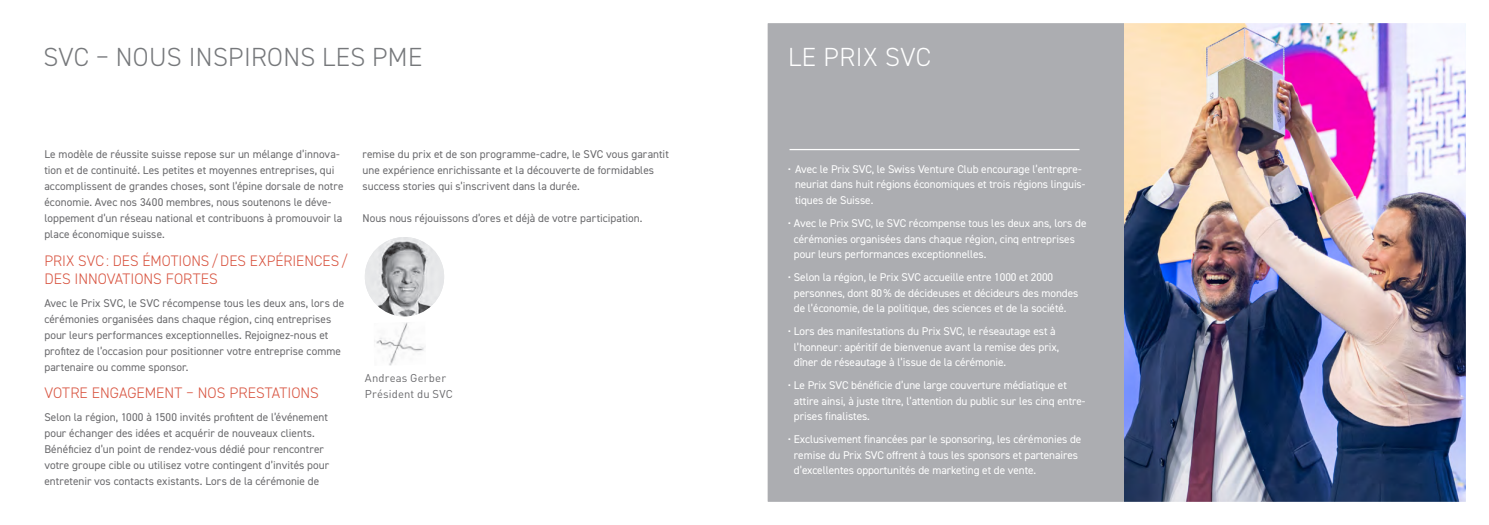
<style>
.page{position:relative;width:1489px;height:525px;background:#fff}
.page>*{position:absolute;margin:0;border:0;box-sizing:border-box;transform-origin:0 0}
.t1{font:300 26.25px "DIN2014";letter-spacing:.01em;color:#76787b}
.t2{font:300 26.25px "DIN2014";letter-spacing:.02em;color:#fff}
.t3{font:300 15.25px/18.1px "DIN2014";color:#d8533f}
.t4{font:11.25px/16px "DIN2014";letter-spacing:.005em;color:#69696c}
.t5{font:11.25px/15.6px "DIN2014";letter-spacing:-.005em;color:#fff}
.t6{font:11.25px/16px "DIN";letter-spacing:.015em;color:#69696c}
</style>
<div class="page">
<img style="left:1123px;top:24px;width:341px;height:476px">
<img style="left:374px;top:322px;width:51px;height:44px">
<div style="left:755px;top:11px;width:368px;height:503px;background:#acadb1"></div>
<hr style="left:789px;top:149px;width:290px;height:1px;background:#fff">
<img style="left:365px;top:237px;width:79px;height:79px;border-radius:40px">
<div style="left:744px;top:0;width:744px;height:524px;border:23px solid #fff"></div>
<h1 class="t1" style="left:44px;top:40px;width:380px">SVC – NOUS INSPIRONS LES PME</h1>
<p class="t4" style="left:44px;top:146px;width:301px">Le modèle de réussite suisse repose sur un mélange d’innova&shy;tion et de continuité. Les petites et moyennes entreprises, qui accomplissent de grandes choses, sont l’épine dorsale de notre économie. Avec nos 3400 membres, nous soutenons le déve&shy;loppement d’un réseau national et contribuons à promouvoir la place économique suisse.</p>
<h2 class="t3" style="left:44px;top:251px;width:305px">PRIX SVC: DES ÉMOTIONS/DES EXPÉRIENCES/<br>DES INNOVATIONS FORTES</h2>
<p class="t4" style="left:44px;top:294px;width:301px">Avec le Prix SVC, le SVC récompense tous les deux ans, lors de cérémonies organisées dans chaque région, cinq entreprises pour leurs performances exceptionnelles. Rejoignez-nous et profitez de l’occasion pour positionner votre entreprise comme partenaire ou comme sponsor.</p>
<h2 class="t3" style="left:44px;top:383px;width:276px">VOTRE ENGAGEMENT – NOS PRESTATIONS</h2>
<p class="t4" style="left:44px;top:408px;width:286px">Selon la région, 1000 à 1500 invités profitent de l’événement pour échanger des idées et acquérir de nouveaux clients.<br>Bénéficiez d’un point de rendez-vous dédié pour rencontrer votre groupe cible ou utilisez votre contingent d’invités pour entretenir vos contacts existants. Lors de la cérémonie de</p>
<p class="t4" style="left:362px;top:146px;width:308px">remise du prix et de son programme-cadre, le SVC vous garantit une expérience enrichissante et la découverte de formidables success stories qui s’inscrivent dans la durée.</p>
<p class="t4" style="left:362px;top:210px;width:281px">Nous nous réjouissons d’ores et déjà de votre participation.</p>
<p class="t6" style="left:365px;top:369px;width:90px">Andreas Gerber<br>Président du SVC</p>
<h1 class="t2" style="left:788px;top:40px;width:144px">LE PRIX SVC</h1>
<p class="t5" style="left:795px;top:161px;width:292px;text-indent:-7px">• Avec le Prix SVC, le Swiss Venture Club encourage l’entrepre&shy;neuriat dans huit régions économiques et trois régions linguis&shy;tiques de Suisse.</p>
<p class="t5" style="left:794px;top:215px;width:294px;text-indent:-6px">• Avec le Prix SVC, le SVC récompense tous les deux ans, lors de cérémonies organisées dans chaque région, cinq entreprises pour leurs performances exceptionnelles.</p>
<p class="t5" style="left:794px;top:269px;width:286px;text-indent:-6px">• Selon la région, le Prix SVC accueille entre 1000 et 2000 personnes, dont 80% de décideuses et décideurs des mondes de l’économie, de la politique, des sciences et de la société.</p>
<p class="t5" style="left:794px;top:323px;width:266px;text-indent:-6px">• Lors des manifestations du Prix SVC, le réseautage est à l’honneur: apéritif de bienvenue avant la remise des prix, dîner de réseautage à l’issue de la cérémonie.</p>
<p class="t5" style="left:794px;top:377px;width:293px;text-indent:-6px">• Le Prix SVC bénéficie d’une large couverture médiatique et attire ainsi, à juste titre, l’attention du public sur les cinq entre&shy;prises finalistes.</p>
<p class="t5" style="left:794px;top:431px;width:289px;text-indent:-6px">• Exclusivement financées par le sponsoring, les cérémonies de remise du Prix SVC offrent à tous les sponsors et partenaires d’excellentes opportunités de marketing et de vente.</p>
</div>
